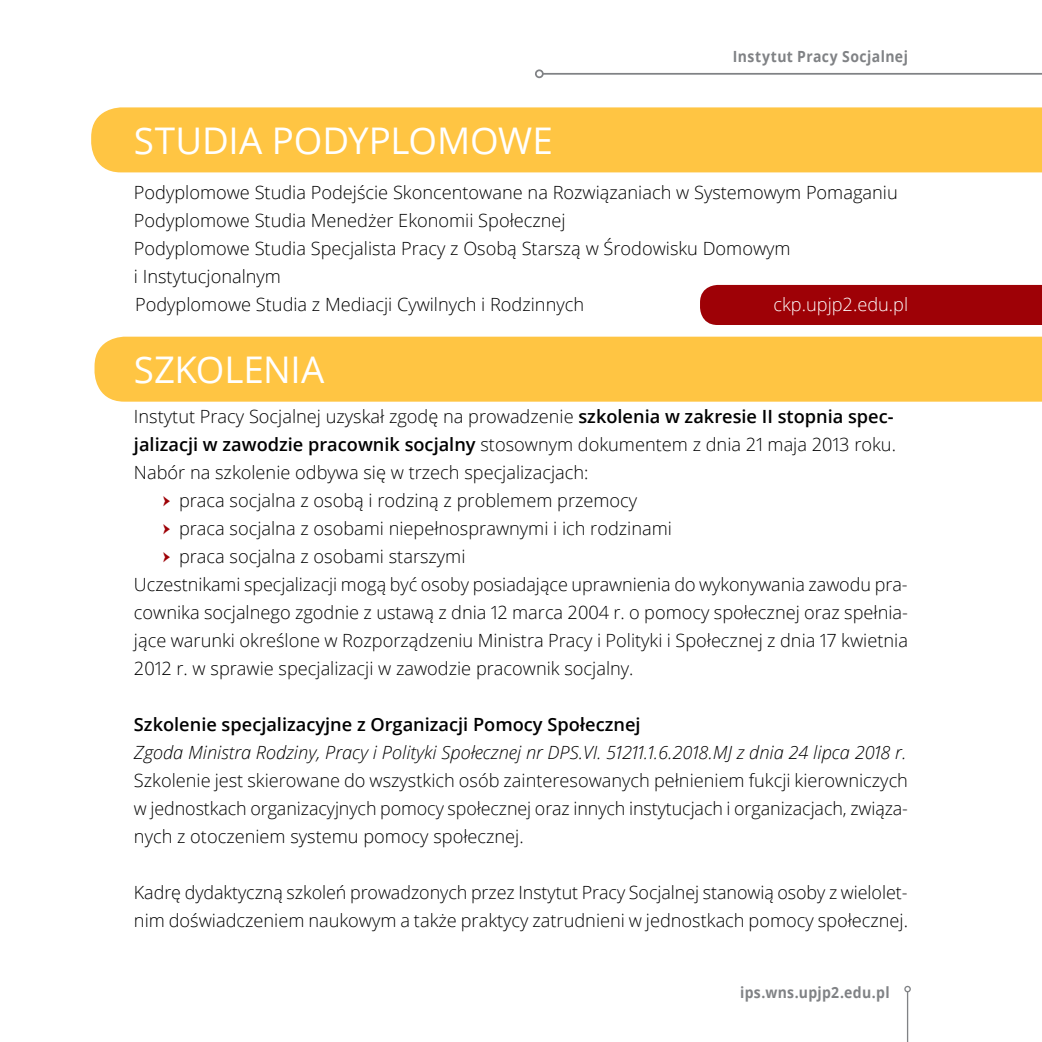
<style>
.page{position:relative;width:1042px;height:1042px;background:#fff}
.page>*{position:absolute;margin:0;border:0;box-sizing:border-box;transform-origin:0 0}
.t1{font:36.75px "Open Sans";letter-spacing:-.005em;color:#fff}
.t2{font:300 18.2px/28px "Open Sans";color:#000}
.t3{font:italic 300 18.2px "Open Sans";color:#000}
.t4{font:600 18.2px "Open Sans";color:#000}
.t5{font:300 18.2px "Open Sans";color:#fff}
.t6{font:700 15.4px "Open Sans";letter-spacing:.03em;color:#808285;scale:.91 1}
.s1{font-weight:600}
.s2{font-family:"Minion Pro";font-weight:400;color:#9e0106}
</style>
<div class="page">
<div style="left:94px;top:337px;width:948px;height:65px;background:#ffc543"></div>
<div style="left:700px;top:285px;width:342px;height:40px;background:#9e0106"></div>
<div style="left:91px;top:107px;width:951px;height:65px;background:#ffc543"></div>
<hr style="left:907px;top:991px;width:1px;height:51px;background:#808285">
<div style="left:904px;top:986px;width:7px;height:6px;border:1px solid #808285;border-radius:50%"></div>
<hr style="left:543px;top:73px;width:499px;height:2px;background:#808285">
<div style="left:535px;top:69px;width:9px;height:9px;border:2px solid #808285;border-radius:50%"></div>
<p class="t6" style="left:733px;top:46px;width:194px">Instytut Pracy Socjalnej</p>
<h1 class="t1" style="left:134px;top:116px;width:420px">STUDIA PODYPLOMOWE</h1>
<p class="t2" style="left:134px;top:178px;width:765px">Podyplomowe Studia Podejście Skoncentowane na Rozwiązaniach w Systemowym Pomaganiu Podyplomowe Studia Menedżer Ekonomii Społecznej<br>Podyplomowe Studia Specjalista Pracy z Osobą Starszą w Środowisku Domowym<br>i Instytucjonalnym<br>Podyplomowe Studia z Mediacji Cywilnych i Rodzinnych</p>
<p class="t5" style="left:773px;top:292px;width:136px">ckp.upjp2.edu.pl</p>
<h1 class="t1" style="left:134px;top:345px;width:192px">SZKOLENIA</h1>
<p class="t2" style="left:134px;top:402px;width:761px">Instytut Pracy Socjalnej uzyskał zgodę na prowadzenie <span class="s1">szkolenia w zakresie II stopnia spec-</span></p>
<p class="t2" style="left:134px;top:430px;width:763px"><span class="s1">jalizacji w zawodzie pracownik socjalny</span> stosownym dokumentem z dnia 21 maja 2013 roku.</p>
<p class="t2" style="left:134px;top:458px;width:456px">Nabór na szkolenie odbywa się w trzech specjalizacjach:</p>
<p class="t2" style="left:163px;top:486px;width:476px"><span class="s2">ӹ</span> praca socjalna z osobą i rodziną z problemem przemocy</p>
<p class="t2" style="left:163px;top:514px;width:510px"><span class="s2">ӹ</span> praca socjalna z osobami niepełnosprawnymi i ich rodzinami</p>
<p class="t2" style="left:163px;top:542px;width:304px"><span class="s2">ӹ</span> praca socjalna z osobami starszymi</p>
<p class="t2" style="left:134px;top:570px;width:775px">Uczestnikami specjalizacji mogą być osoby posiadające uprawnienia do wykonywania zawodu pra-</p>
<p class="t2" style="left:134px;top:598px;width:775px">cownika socjalnego zgodnie z ustawą z dnia 12 marca 2004 r. o pomocy społecznej oraz spełnia-</p>
<p class="t2" style="left:134px;top:626px;width:775px">jące warunki określone w Rozporządzeniu Ministra Pracy i Polityki i Społecznej z dnia 17 kwietnia</p>
<p class="t2" style="left:134px;top:654px;width:501px">2012 r. w sprawie specjalizacji w zawodzie pracownik socjalny.</p>
<p class="t4" style="left:134px;top:712px;width:508px">Szkolenie specjalizacyjne z Organizacji Pomocy Społecznej</p>
<p class="t3" style="left:134px;top:740px;width:774px">Zgoda Ministra Rodziny, Pracy i Polityki Społecznej nr DPS.VI. 51211.1.6.2018.MJ z dnia 24 lipca 2018 r.</p>
<p class="t2" style="left:134px;top:766px;width:775px;text-align:justify">Szkolenie jest skierowane do wszystkich osób zainteresowanych pełnieniem fukcji kierowniczych w jednostkach organizacyjnych pomocy społecznej oraz innych instytucjach i organizacjach, związa&shy;nych z otoczeniem systemu pomocy społecznej.</p>
<p class="t2" style="left:134px;top:878px;width:775px">Kadrę dydaktyczną szkoleń prowadzonych przez Instytut Pracy Socjalnej stanowią osoby z wielolet&shy;nim doświadczeniem naukowym a także praktycy zatrudnieni w jednostkach pomocy społecznej.</p>
<p class="t6" style="left:740px;top:982px;width:166px">ips.wns.upjp2.edu.pl</p>
</div>
